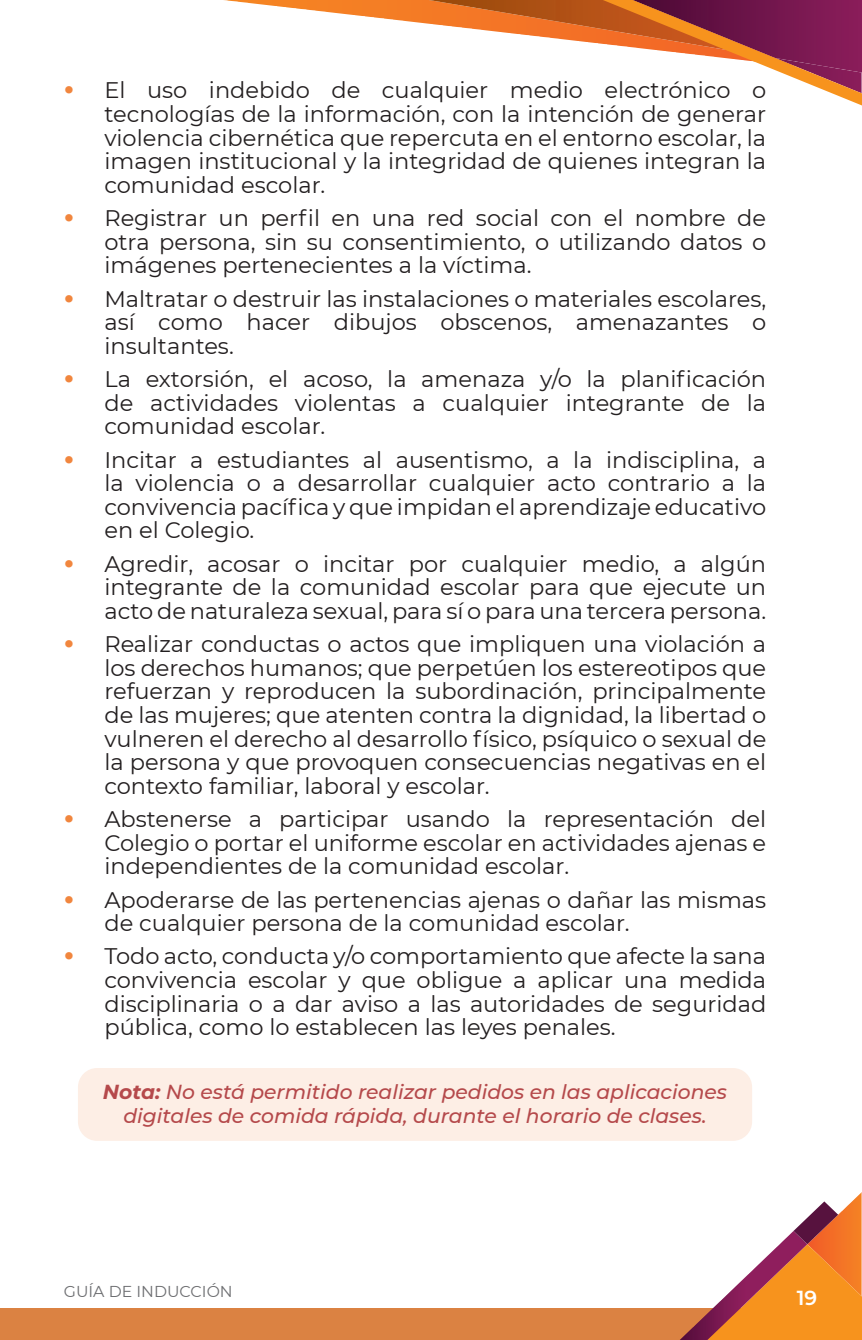
<style>
.page{position:relative;width:862px;height:1340px;background:#fff}
.page>*{position:absolute;margin:0;border:0;box-sizing:border-box;transform-origin:0 0}
.t1{font:22.5px/23.6px "Montserrat";color:#231f20;text-align:justify}
.t2{font:italic 500 20.25px/24.3px "Montserrat";color:#b5494b;text-align:center}
.t3{font:600 20.25px "Montserrat";color:#fff}
.t4{font:15.75px "Montserrat";color:#6d6e71}
.s1{font-weight:700;font-size:29.25px;color:#f1863e}
.s2{font-weight:700}
</style>
<div class="page">
<div style="left:0;top:1307px;width:861px;height:32px;background:#db8242"></div>
<svg style="left:678px;top:1193px;width:183px;height:146px"></svg>
<svg style="left:224px;top:0;width:637px;height:105px"></svg>
<div style="left:78px;top:1068px;width:673px;height:72px;background:#fdeee5;border-radius:19px"></div>
<p class="t1" style="left:104px;top:79px;width:663px;text-indent:-40px"><span class="s1">•</span> El uso indebido de cualquier medio electrónico o tecnologías de la información, con la intención de generar violencia cibernética que repercuta en el entorno escolar, la imagen institucional y la integridad de quienes integran la comunidad escolar.</p>
<p class="t1" style="left:104px;top:205px;width:663px;text-indent:-40px"><span class="s1">•</span> Registrar un perfil en una red social con el nombre de otra persona, sin su consentimiento, o utilizando datos o imágenes pertenecientes a la víctima.</p>
<p class="t1" style="left:104px;top:287px;width:663px;text-indent:-40px"><span class="s1">•</span> Maltratar o destruir las instalaciones o materiales escolares, así como hacer dibujos obscenos, amenazantes o insultantes.</p>
<p class="t1" style="left:104px;top:366px;width:663px;text-indent:-40px"><span class="s1">•</span> La extorsión, el acoso, la amenaza y/o la planificación de actividades violentas a cualquier integrante de la comunidad escolar.</p>
<p class="t1" style="left:104px;top:448px;width:663px;text-indent:-40px"><span class="s1">•</span> Incitar a estudiantes al ausentismo, a la indisciplina, a la violencia o a desarrollar cualquier acto contrario a la convivencia pacífica y que impidan el aprendizaje educativo en el Colegio.</p>
<p class="t1" style="left:104px;top:552px;width:663px;text-indent:-40px"><span class="s1">•</span> Agredir, acosar o incitar por cualquier medio, a algún integrante de la comunidad escolar para que ejecute un acto de naturaleza sexual, para sí o para una tercera persona.</p>
<p class="t1" style="left:104px;top:633px;width:663px;text-indent:-40px"><span class="s1">•</span> Realizar conductas o actos que impliquen una violación a los derechos humanos; que perpetúen los estereotipos que refuerzan y reproducen la subordinación, principalmente de las mujeres; que atenten contra la dignidad, la libertad o vulneren el derecho al desarrollo físico, psíquico o sexual de la persona y que provoquen consecuencias negativas en el contexto familiar, laboral y escolar.</p>
<p class="t1" style="left:104px;top:808px;width:663px;text-indent:-40px"><span class="s1">•</span> Abstenerse a participar usando la representación del Colegio o portar el uniforme escolar en actividades ajenas e independientes de la comunidad escolar.</p>
<p class="t1" style="left:104px;top:888px;width:663px;text-indent:-40px"><span class="s1">•</span> Apoderarse de las pertenencias ajenas o dañar las mismas de cualquier persona de la comunidad escolar.</p>
<p class="t1" style="left:104px;top:945px;width:663px;text-indent:-40px"><span class="s1">•</span> Todo acto, conducta y/o comportamiento que afecte la sana convivencia escolar y que obligue a aplicar una medida disciplinaria o a dar aviso a las autoridades de seguridad pública, como lo establecen las leyes penales.</p>
<p class="t2" style="left:103px;top:1080px;width:625px"><span class="s2">Nota:</span> No está permitido realizar pedidos en las aplicaciones digitales de comida rápida, durante el horario de clases.</p>
<p class="t4" style="left:64px;top:1281px;width:170px">GUÍA DE INDUCCIÓN</p>
<p class="t3" style="left:796px;top:1286px;width:22px">19</p>
</div>
